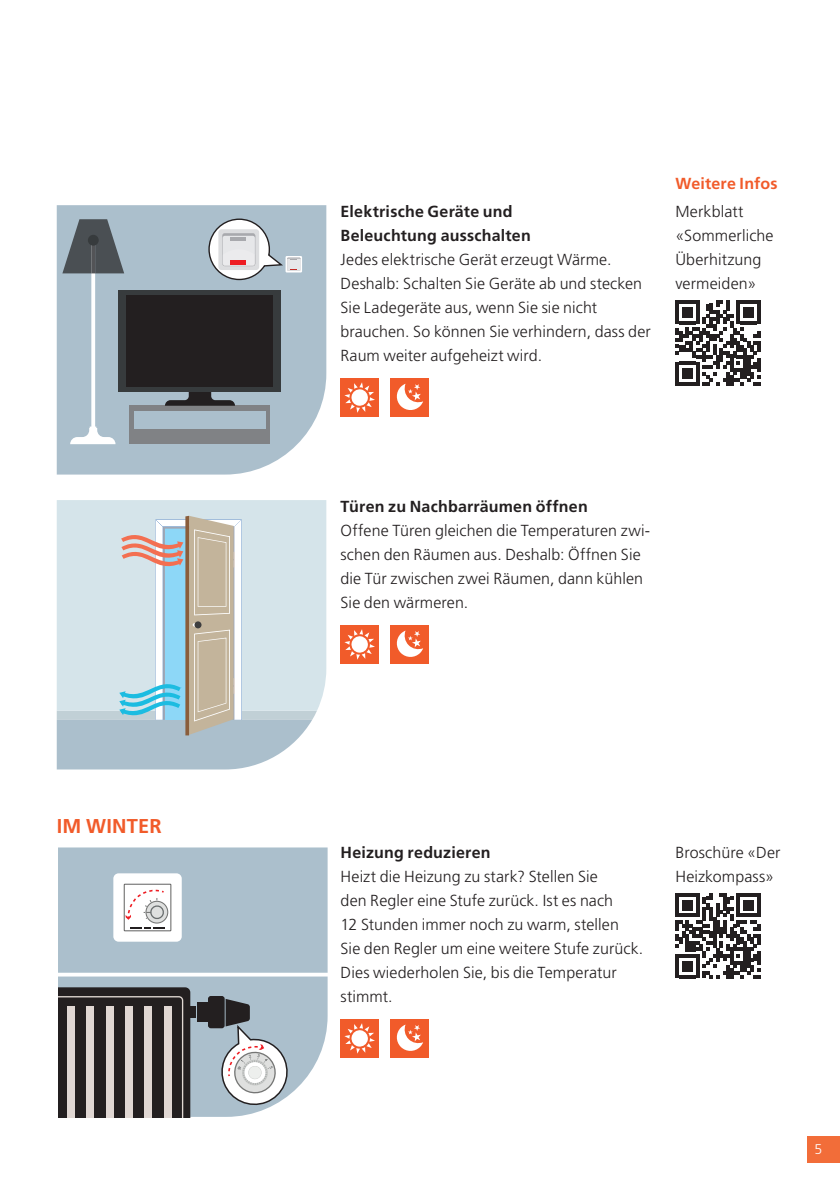
<style>
.page{position:relative;width:840px;height:1191px;background:#fff}
.page>*{position:absolute;margin:0;border:0;box-sizing:border-box;transform-origin:0 0}
.Kapitel_Zwischentite{font:700 20px "Frutiger LT Std";letter-spacing:.01em;color:#f15b2a}
.Fliesstext{font:300 16px/24px "Frutiger LT Std";letter-spacing:.005em;color:#231f20}
.Fliesstext_fett{font:700 16px/24px "Frutiger LT Std";letter-spacing:.015em;color:#231f20}
.Fliesstext_fett-2{font:700 16px "Frutiger LT Std";letter-spacing:.01em;color:#f15b2a}
.t1{font:300 14px "Frutiger LT Std";color:#fff}
</style>
<div class="page">
<svg style="left:57px;top:205px;width:269px;height:269px;background:#b0c3cf"></svg>
<div style="left:130px;top:406px;width:140px;height:38px;background:#808285"></div>
<div style="left:134px;top:411px;width:132px;height:18px;background:#abbfcc"></div>
<svg style="left:165px;top:392px;width:70px;height:14px"></svg>
<div style="left:119px;top:290px;width:162px;height:102px;background:#373b3d"></div>
<div style="left:127px;top:295px;width:146px;height:91px;background:#231f20"></div>
<svg style="left:62px;top:219px;width:62px;height:225px;background:#9babb5"></svg>
<div style="left:88px;top:235px;width:11px;height:11px;background:#373b3d;border-radius:50%"></div>
<svg style="left:285px;top:256px;width:17px;height:16px"></svg>
<svg style="left:205px;top:215px;width:95px;height:67px"></svg>
<hr style="left:230px;top:260px;width:15px;height:4px;background:#ee1d23">
<div style="left:340px;top:378px;width:38px;height:39px;background:#f15b2a"></div>
<svg style="left:344px;top:382px;width:31px;height:31px"></svg>
<div style="left:390px;top:378px;width:38px;height:39px;background:#f15b2a"></div>
<svg style="left:396px;top:384px;width:27px;height:26px"></svg>
<svg style="left:675px;top:300px;width:85px;height:85px"></svg>
<div style="left:57px;top:500px;width:269px;height:210px;background:#d5e4ea"></div>
<svg style="left:57px;top:516px;width:260px;height:253px;background:#c6d4d8"></svg>
<div style="left:340px;top:625px;width:38px;height:38px;background:#f15b2a"></div>
<svg style="left:344px;top:629px;width:31px;height:30px"></svg>
<div style="left:390px;top:625px;width:38px;height:38px;background:#f15b2a"></div>
<svg style="left:396px;top:630px;width:27px;height:27px"></svg>
<div style="left:58px;top:847px;width:269px;height:269px;background:#abbfcc"></div>
<svg style="left:58px;top:987px;width:132px;height:130px;background:#2c2829"></svg>
<div style="left:67px;top:1006px;width:7px;height:111px;background:#e0d7d3"></div>
<div style="left:86px;top:1006px;width:8px;height:111px;background:#e0d7d3"></div>
<div style="left:106px;top:1006px;width:7px;height:111px;background:#e0d7d3"></div>
<div style="left:125px;top:1006px;width:8px;height:111px;background:#e0d7d3"></div>
<div style="left:144px;top:1006px;width:8px;height:111px;background:#e0d7d3"></div>
<div style="left:164px;top:1006px;width:7px;height:111px;background:#e0d7d3"></div>
<div style="left:208px;top:996px;width:16px;height:31px;background:#231f20;border-radius:2px"></div>
<div style="left:208px;top:996px;width:16px;height:32px;border:1px solid #231f20;border-radius:2px"></div>
<div style="left:197px;top:1002px;width:11px;height:19px;background:#231f20"></div>
<div style="left:189px;top:1006px;width:7px;height:11px;background:#231f20"></div>
<div style="left:113px;top:873px;width:69px;height:68px;background:#fff;border-radius:5px"></div>
<svg style="left:124px;top:884px;width:47px;height:46px"></svg>
<div style="left:124px;top:884px;width:47px;height:47px;border:1px solid #616160"></div>
<svg style="left:125px;top:889px;width:44px;height:39px"></svg>
<svg style="left:58px;top:972px;width:270px;height:4px"></svg>
<svg style="left:218px;top:999px;width:73px;height:109px"></svg>
<div style="left:340px;top:1019px;width:38px;height:38px;background:#f15b2a"></div>
<svg style="left:344px;top:1023px;width:31px;height:30px"></svg>
<div style="left:390px;top:1019px;width:38px;height:38px;background:#f15b2a"></div>
<svg style="left:396px;top:1024px;width:27px;height:27px"></svg>
<svg style="left:675px;top:893px;width:85px;height:85px"></svg>
<div style="left:807px;top:1136px;width:32px;height:26px;background:#f26d39"></div>
<p class="Kapitel_Zwischentite" style="left:57px;top:814px;width:106px">IM WINTER</p>
<p class="Fliesstext_fett" style="left:340px;top:200px;width:192px">Elektrische Geräte und<br>Beleuchtung ausschalten</p>
<p class="Fliesstext" style="left:340px;top:248px;width:311px">Jedes elektrische Gerät erzeugt Wärme.<br>Deshalb: Schalten Sie Geräte ab und stecken Sie Ladegeräte aus, wenn Sie sie nicht brauchen. So können Sie verhindern, dass der Raum weiter aufgeheizt wird.</p>
<p class="Fliesstext_fett-2" style="left:675px;top:174px;width:104px">Weitere Infos</p>
<p class="Fliesstext" style="left:675px;top:200px;width:100px">Merkblatt «Sommerliche<br>Überhitzung vermeiden»</p>
<p class="Fliesstext_fett" style="left:340px;top:494px;width:248px">Türen zu Nachbarräumen öffnen</p>
<p class="Fliesstext" style="left:340px;top:519px;width:311px">Offene Türen gleichen die Temperaturen zwi&shy;schen den Räumen aus. Deshalb: Öffnen Sie die Tür zwischen zwei Räumen, dann kühlen Sie den wärmeren.</p>
<p class="Fliesstext_fett" style="left:340px;top:840px;width:152px">Heizung reduzieren</p>
<p class="Fliesstext" style="left:340px;top:864px;width:304px">Heizt die Heizung zu stark? Stellen Sie<br>den Regler eine Stufe zurück. Ist es nach<br>12 Stunden immer noch zu warm, stellen<br>Sie den Regler um eine weitere Stufe zurück.<br>Dies wiederholen Sie, bis die Temperatur stimmt.</p>
<p class="Fliesstext" style="left:675px;top:840px;width:107px">Broschüre «Der<br>Heizkompass»</p>
<p class="t1" style="left:814px;top:1141px;width:9px">5</p>
</div>
